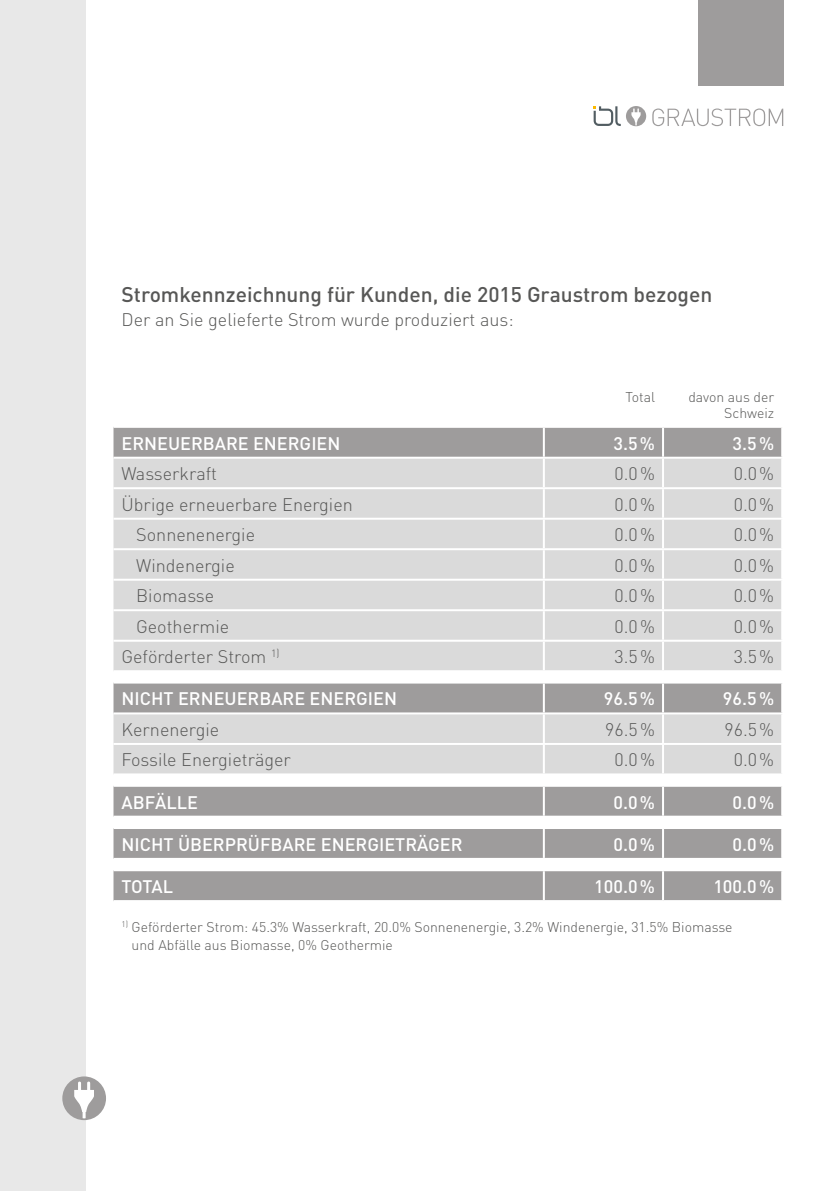
<style>
.page{position:relative;width:840px;height:1191px;background:#fff}
.page>*{position:absolute;margin:0;border:0;box-sizing:border-box;transform-origin:0 0}
.t1{font:500 21px "DIN";color:#575756}
.t2{font:300 18px "DIN";color:#575756}
.t3{font:500 18px "DIN";color:#fff}
.t4{font:300 14px/16px "DIN";color:#575756;text-align:right}
</style>
<div class="page">
<div style="left:0;top:0;width:85px;height:1191px;background:#e8e8e8"></div>
<div style="left:62px;top:1076px;width:44px;height:44px;background:#9e9c9c;border-radius:50%"></div>
<svg style="left:74px;top:1081px;width:20px;height:37px"></svg>
<svg style="left:593px;top:106px;width:27px;height:20px"></svg>
<svg style="left:625px;top:106px;width:20px;height:20px"></svg>
<svg style="left:631px;top:108px;width:9px;height:17px"></svg>
<svg style="left:652px;top:108px;width:130px;height:18px"></svg>
<div style="left:698px;top:0;width:85px;height:85px;background:#9e9c9c"></div>
<svg style="left:113px;top:428px;width:667px;height:472px;fill:#9e9c9c"></svg>
<div style="left:113px;top:459px;width:667px;height:211px;background:#dadada"></div>
<div style="left:113px;top:714px;width:667px;height:59px;background:#dadada"></div>
<hr style="left:542px;top:428px;width:2px;height:29px;background:#fff">
<hr style="left:661px;top:428px;width:2px;height:29px;background:#fff">
<hr style="left:113px;top:457px;width:549px;height:2px;background:#fff">
<hr style="left:542px;top:459px;width:2px;height:28px;background:#fff">
<hr style="left:662px;top:457px;width:120px;height:2px;background:#fff">
<hr style="left:661px;top:459px;width:2px;height:28px;background:#fff">
<hr style="left:113px;top:487px;width:549px;height:2px;background:#fff">
<hr style="left:542px;top:489px;width:2px;height:29px;background:#fff">
<hr style="left:662px;top:487px;width:120px;height:2px;background:#fff">
<hr style="left:661px;top:489px;width:2px;height:29px;background:#fff">
<hr style="left:113px;top:518px;width:549px;height:2px;background:#fff">
<hr style="left:542px;top:520px;width:2px;height:28px;background:#fff">
<hr style="left:662px;top:518px;width:120px;height:2px;background:#fff">
<hr style="left:661px;top:520px;width:2px;height:28px;background:#fff">
<hr style="left:113px;top:548px;width:549px;height:2px;background:#fff">
<hr style="left:542px;top:550px;width:2px;height:29px;background:#fff">
<hr style="left:662px;top:548px;width:120px;height:2px;background:#fff">
<hr style="left:661px;top:550px;width:2px;height:29px;background:#fff">
<hr style="left:113px;top:579px;width:549px;height:2px;background:#fff">
<hr style="left:542px;top:581px;width:2px;height:28px;background:#fff">
<hr style="left:662px;top:579px;width:120px;height:2px;background:#fff">
<hr style="left:661px;top:581px;width:2px;height:28px;background:#fff">
<hr style="left:113px;top:609px;width:549px;height:2px;background:#fff">
<hr style="left:542px;top:611px;width:2px;height:28px;background:#fff">
<hr style="left:662px;top:609px;width:120px;height:2px;background:#fff">
<hr style="left:661px;top:611px;width:2px;height:28px;background:#fff">
<hr style="left:113px;top:639px;width:549px;height:2px;background:#fff">
<hr style="left:542px;top:641px;width:2px;height:29px;background:#fff">
<hr style="left:662px;top:639px;width:120px;height:2px;background:#fff">
<hr style="left:661px;top:641px;width:2px;height:29px;background:#fff">
<hr style="left:113px;top:670px;width:549px;height:2px;background:#fff">
<svg style="left:542px;top:672px;width:2px;height:9px"></svg>
<hr style="left:662px;top:670px;width:120px;height:2px;background:#fff">
<svg style="left:661px;top:672px;width:2px;height:9px"></svg>
<hr style="left:113px;top:681px;width:549px;height:2px;background:#fff">
<hr style="left:542px;top:683px;width:2px;height:29px;background:#fff">
<hr style="left:662px;top:681px;width:120px;height:2px;background:#fff">
<hr style="left:661px;top:683px;width:2px;height:29px;background:#fff">
<hr style="left:113px;top:712px;width:549px;height:2px;background:#fff">
<hr style="left:542px;top:714px;width:2px;height:29px;background:#fff">
<hr style="left:662px;top:712px;width:120px;height:2px;background:#fff">
<hr style="left:661px;top:714px;width:2px;height:29px;background:#fff">
<hr style="left:113px;top:743px;width:549px;height:2px;background:#fff">
<hr style="left:542px;top:745px;width:2px;height:28px;background:#fff">
<hr style="left:662px;top:743px;width:120px;height:2px;background:#fff">
<hr style="left:661px;top:745px;width:2px;height:28px;background:#fff">
<hr style="left:113px;top:773px;width:549px;height:2px;background:#fff">
<svg style="left:542px;top:775px;width:2px;height:10px"></svg>
<hr style="left:662px;top:773px;width:120px;height:2px;background:#fff">
<svg style="left:661px;top:775px;width:2px;height:10px"></svg>
<hr style="left:113px;top:785px;width:549px;height:2px;background:#fff">
<hr style="left:542px;top:787px;width:2px;height:28px;background:#fff">
<hr style="left:662px;top:785px;width:120px;height:2px;background:#fff">
<hr style="left:661px;top:787px;width:2px;height:28px;background:#fff">
<hr style="left:113px;top:815px;width:549px;height:2px;background:#fff">
<svg style="left:542px;top:817px;width:2px;height:10px"></svg>
<hr style="left:662px;top:815px;width:120px;height:2px;background:#fff">
<svg style="left:661px;top:817px;width:2px;height:10px"></svg>
<hr style="left:113px;top:827px;width:549px;height:2px;background:#fff">
<hr style="left:542px;top:829px;width:2px;height:29px;background:#fff">
<hr style="left:662px;top:827px;width:120px;height:2px;background:#fff">
<hr style="left:661px;top:829px;width:2px;height:29px;background:#fff">
<hr style="left:113px;top:858px;width:549px;height:2px;background:#fff">
<svg style="left:542px;top:860px;width:2px;height:9px"></svg>
<hr style="left:662px;top:858px;width:120px;height:2px;background:#fff">
<svg style="left:661px;top:860px;width:2px;height:9px"></svg>
<hr style="left:113px;top:869px;width:549px;height:2px;background:#fff">
<hr style="left:542px;top:871px;width:2px;height:29px;background:#fff">
<hr style="left:662px;top:869px;width:120px;height:2px;background:#fff">
<hr style="left:661px;top:871px;width:2px;height:29px;background:#fff">
<p class="t1" style="left:121px;top:287px;width:592px">Stromkennzeichnung für Kunden, die 2015 Graustrom bezogen</p>
<p class="t2" style="left:121px;top:313px;width:393px">Der an Sie gelieferte Strom wurde produziert aus:</p>
<p class="t4" style="left:625px;top:391px;width:31px">Total</p>
<p class="t4" style="left:688px;top:391px;width:87px">davon aus der<br>Schweiz</p>
<p class="t3" style="left:121px;top:437px;width:220px">ERNEUERBARE ENERGIEN</p>
<p class="t3" style="left:613px;top:437px;width:43px">3.5 %</p>
<p class="t3" style="left:732px;top:437px;width:43px">3.5 %</p>
<p class="t2" style="left:121px;top:467px;width:97px">Wasserkraft</p>
<p class="t2" style="left:614px;top:467px;width:42px">0.0 %</p>
<p class="t2" style="left:733px;top:467px;width:42px">0.0 %</p>
<p class="t2" style="left:121px;top:498px;width:233px">Übrige erneuerbare Energien</p>
<p class="t2" style="left:614px;top:498px;width:42px">0.0 %</p>
<p class="t2" style="left:733px;top:498px;width:42px">0.0 %</p>
<p class="t2" style="left:136px;top:528px;width:120px">Sonnenenergie</p>
<p class="t2" style="left:614px;top:528px;width:42px">0.0 %</p>
<p class="t2" style="left:733px;top:528px;width:42px">0.0 %</p>
<p class="t2" style="left:136px;top:559px;width:100px">Windenergie</p>
<p class="t2" style="left:614px;top:559px;width:42px">0.0 %</p>
<p class="t2" style="left:733px;top:559px;width:42px">0.0 %</p>
<p class="t2" style="left:136px;top:589px;width:80px">Biomasse</p>
<p class="t2" style="left:614px;top:589px;width:42px">0.0 %</p>
<p class="t2" style="left:733px;top:589px;width:42px">0.0 %</p>
<p class="t2" style="left:136px;top:620px;width:94px">Geothermie</p>
<p class="t2" style="left:614px;top:620px;width:42px">0.0 %</p>
<p class="t2" style="left:733px;top:620px;width:42px">0.0 %</p>
<p class="t2" style="left:121px;top:650px;width:159px">Geförderter Strom <sup>1)</sup></p>
<p class="t2" style="left:614px;top:650px;width:42px">3.5 %</p>
<p class="t2" style="left:733px;top:650px;width:42px">3.5 %</p>
<p class="t3" style="left:121px;top:692px;width:277px">NICHT ERNEUERBARE ENERGIEN</p>
<p class="t3" style="left:603px;top:692px;width:53px">96.5 %</p>
<p class="t3" style="left:722px;top:692px;width:53px">96.5 %</p>
<p class="t2" style="left:121px;top:723px;width:99px">Kernenergie</p>
<p class="t2" style="left:605px;top:723px;width:51px">96.5 %</p>
<p class="t2" style="left:724px;top:723px;width:51px">96.5 %</p>
<p class="t2" style="left:121px;top:753px;width:171px">Fossile Energieträger</p>
<p class="t2" style="left:614px;top:753px;width:42px">0.0 %</p>
<p class="t2" style="left:733px;top:753px;width:42px">0.0 %</p>
<p class="t3" style="left:121px;top:796px;width:78px">ABFÄLLE</p>
<p class="t3" style="left:613px;top:796px;width:43px">0.0 %</p>
<p class="t3" style="left:732px;top:796px;width:43px">0.0 %</p>
<p class="t3" style="left:121px;top:838px;width:342px">NICHT ÜBERPRÜFBARE ENERGIETRÄGER</p>
<p class="t3" style="left:613px;top:838px;width:43px">0.0 %</p>
<p class="t3" style="left:732px;top:838px;width:43px">0.0 %</p>
<p class="t3" style="left:121px;top:880px;width:53px">TOTAL</p>
<p class="t3" style="left:594px;top:880px;width:62px">100.0 %</p>
<p class="t3" style="left:713px;top:880px;width:62px">100.0 %</p>
<p class="t4" style="left:131px;top:919px;width:602px;line-height:18px;text-align:left;text-indent:-10px"><sup>1)</sup> Geförderter Strom: 45.3% Wasserkraft, 20.0% Sonnenenergie, 3.2% Windenergie, 31.5% Biomasse und Abfälle aus Biomasse, 0% Geothermie</p>
</div>
